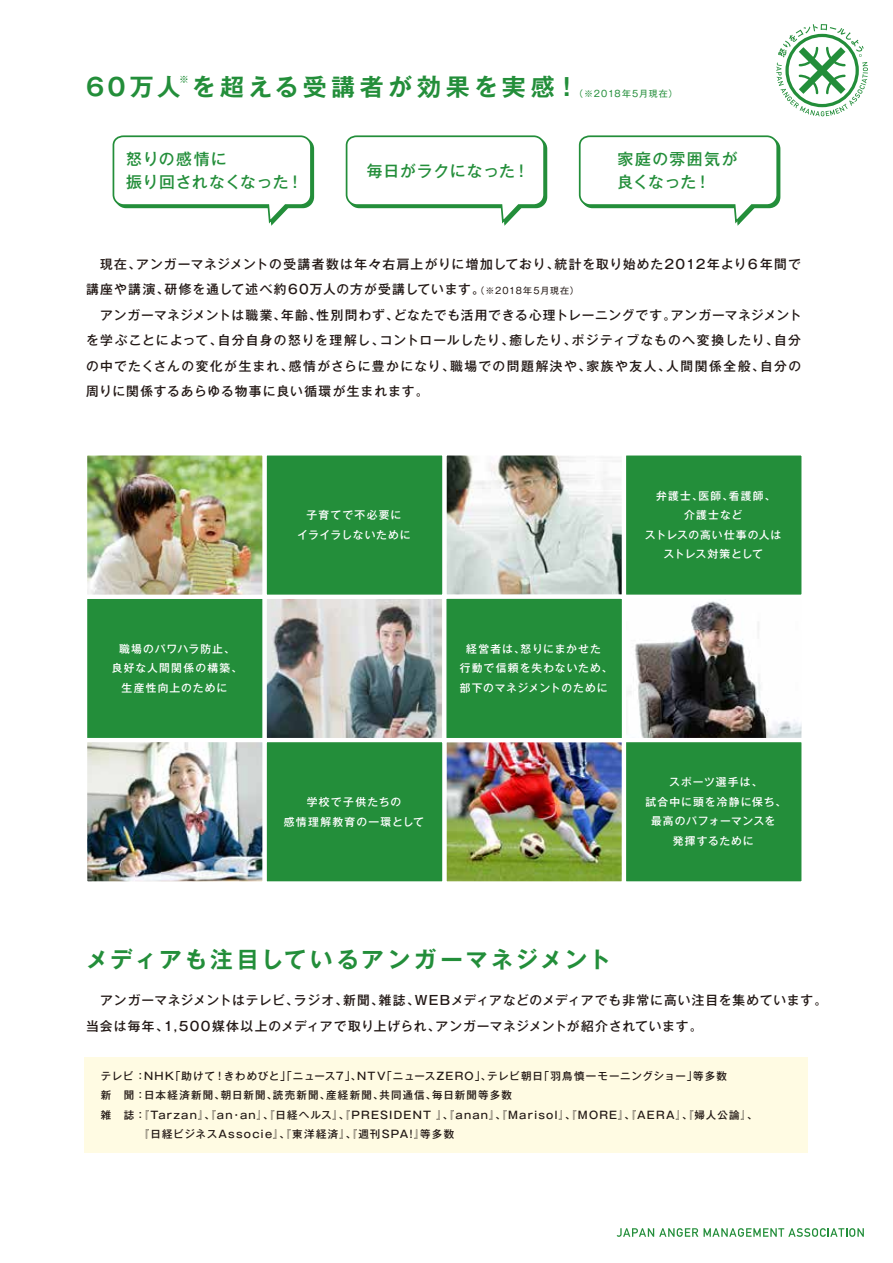
<style>
.page{position:relative;width:893px;height:1263px;background:#fff}
.page>*{position:absolute;margin:0;border:0;box-sizing:border-box;transform-origin:0 0}
.t1{font:700 24px "Gothic MB101 Pro De";letter-spacing:.18em;color:#238e3a}
.t2{font:700 22.5px "Gothic MB101 Pro De";letter-spacing:.11em;color:#238e3a}
.t3{font:500 15.9px/23px "Gothic MB101 Pro";letter-spacing:.045em;color:#238e3a}
.t4{font:500 15.9px/23px "Gothic MB101 Pro";letter-spacing:.09em;color:#238e3a}
.t5{font:500 12.75px/25.5px "Gothic MB101 Pro";letter-spacing:.08em;color:#221815}
.t6{font:500 10.8px/19.5px "Gothic MB101 Pro";letter-spacing:.09em;color:#fff;text-align:center}
.t7{font:500 10.8px/19.5px "Gothic MB101 Pro";letter-spacing:.115em;color:#fff;text-align:center}
.t8{font:500 10.5px "Gothic MB101 Pro";letter-spacing:.11em;color:#221815}
.t9{font:500 10.5px "Gothic MB101 Pro";letter-spacing:.085em;color:#221815}
.t10{font:9.75px "Gothic MB101 Pro";color:#238e3a}
.t11{font:9px "Gothic MB101 Pro";letter-spacing:.095em;color:#238e3a}
.s1{font-weight:400;font-size:9px}
</style>
<div class="page">
<div style="left:85px;top:1057px;width:723px;height:96px;background:#fffbe3"></div>
<div style="left:83px;top:595px;width:184px;height:147px;background:#238e3a;border:4px solid #fff"></div>
<img style="left:88px;top:456px;width:174px;height:138px">
<div style="left:83px;top:451px;width:184px;height:148px;border:4px solid #fff"></div>
<img style="left:447px;top:456px;width:174px;height:138px">
<div style="left:442px;top:451px;width:184px;height:148px;border:4px solid #fff"></div>
<img style="left:628px;top:601px;width:173px;height:136px">
<div style="left:622px;top:595px;width:184px;height:147px;border:4px solid #fff"></div>
<img style="left:447px;top:743px;width:174px;height:137px">
<div style="left:442px;top:738px;width:184px;height:147px;border:4px solid #fff"></div>
<img style="left:268px;top:600px;width:173px;height:137px">
<div style="left:263px;top:595px;width:183px;height:147px;border:4px solid #fff"></div>
<img style="left:88px;top:743px;width:174px;height:137px">
<div style="left:83px;top:738px;width:184px;height:147px;border:4px solid #fff"></div>
<div style="left:263px;top:738px;width:183px;height:147px;background:#238e3a;border:4px solid #fff"></div>
<div style="left:263px;top:451px;width:183px;height:148px;background:#238e3a;border:4px solid #fff"></div>
<div style="left:442px;top:595px;width:184px;height:147px;background:#238e3a;border:4px solid #fff"></div>
<div style="left:622px;top:738px;width:184px;height:147px;background:#238e3a;border:4px solid #fff"></div>
<div style="left:622px;top:451px;width:184px;height:148px;background:#238e3a;border:4px solid #fff"></div>
<svg style="left:112px;top:135px;width:203px;height:91px"></svg>
<svg style="left:345px;top:135px;width:203px;height:91px"></svg>
<svg style="left:578px;top:135px;width:203px;height:91px"></svg>
<svg style="left:617px;top:1228px;width:247px;height:9px"></svg>
<svg style="left:776px;top:24px;width:92px;height:92px"></svg>
<h1 class="t1" style="left:86px;top:67px;width:96px">60万人</h1>
<p class="t10" style="left:179px;top:71px;width:11px">※</p>
<h1 class="t1" style="left:192px;top:67px;width:388px">を超える受講者が効果を実感！</h1>
<p class="t11" style="left:574px;top:86px;width:105px">（※2018年5月現在）</p>
<p class="t3" style="left:126px;top:145px;width:178px">怒りの感情に<br>振り回されなくなった！</p>
<p class="t3" style="left:367px;top:157px;width:164px">毎日がラクになった！</p>
<p class="t4" style="left:617px;top:145px;width:122px">家庭の雰囲気が良くなった！</p>
<p class="t5" style="left:86px;top:249px;width:716px">　現在、アンガーマネジメントの受講者数は年々右肩上がりに増加しており、統計を取り始めた2012年より６年間で講座や講演、研修を通して述べ約60万人の方が受講しています。<span class="s1">（※2018年5月現在）</span></p>
<p class="t5" style="left:86px;top:300px;width:717px;text-align:justify;text-indent:14px">アンガーマネジメントは職業、年齢、性別問わず、どなたでも活用できる心理トレーニングです。アンガーマネジメントを学ぶことによって、自分自身の怒りを理解し、コントロールしたり、癒したり、ポジティブなものへ変換したり、自分の中でたくさんの変化が生まれ、感情がさらに豊かになり、職場での問題解決や、家族や友人、人間関係全般、自分の周りに関係するあらゆる物事に良い循環が生まれます。</p>
<p class="t6" style="left:297px;top:504px;width:115px">子育てで不必要に<br>イライラしないために</p>
<p class="t6" style="left:112px;top:638px;width:132px">職場のパワハラ防止、<br>良好な人間関係の構築、生産性向上のために</p>
<p class="t6" style="left:460px;top:638px;width:154px">経営者は、怒りにまかせた<br>行動で信頼を失わないため、部下のマネジメントのために</p>
<p class="t7" style="left:284px;top:791px;width:142px">学校で子供たちの<br>感情理解教育の一環として</p>
<p class="t6" style="left:645px;top:485px;width:138px">弁護士、医師、看護師、<br>介護士など<br>ストレスの高い仕事の人はストレス対策として</p>
<p class="t6" style="left:645px;top:771px;width:143px">スポーツ選手は、<br>試合中に頭を冷静に保ち、最高のパフォーマンスを<br>発揮するために</p>
<h2 class="t2" style="left:86px;top:940px;width:526px">メディアも注目しているアンガーマネジメント</h2>
<p class="t5" style="left:86px;top:986px;width:743px">　アンガーマネジメントはテレビ、ラジオ、新聞、雑誌、WEBメディアなどのメディアでも非常に高い注目を集めています。当会は毎年、1,500媒体以上のメディアで取り上げられ、アンガーマネジメントが紹介されています。</p>
<p class="t9" style="left:101px;top:1067px;width:628px">テレビ：NHK「助けて！きわめびと」「ニュース7」、NTV「ニュースZERO」、テレビ朝日「羽鳥慎一モーニングショー」等多数</p>
<p class="t8" style="left:101px;top:1087px;width:413px">新　聞：日本経済新聞、朝日新聞、読売新聞、産経新聞、共同通信、毎日新聞等多数</p>
<p class="t8" style="left:101px;top:1106px;width:658px">雑　誌：『Tarzan』、『an・an』、『日経ヘルス』、『PRESIDENT 』、『anan』、『Marisol』、『MORE』、『AERA』、『婦人公論』、</p>
<p class="t8" style="left:139px;top:1126px;width:317px">『日経ビジネスAssocie』、『東洋経済』、『週刊SPA!』等多数</p>
</div>
